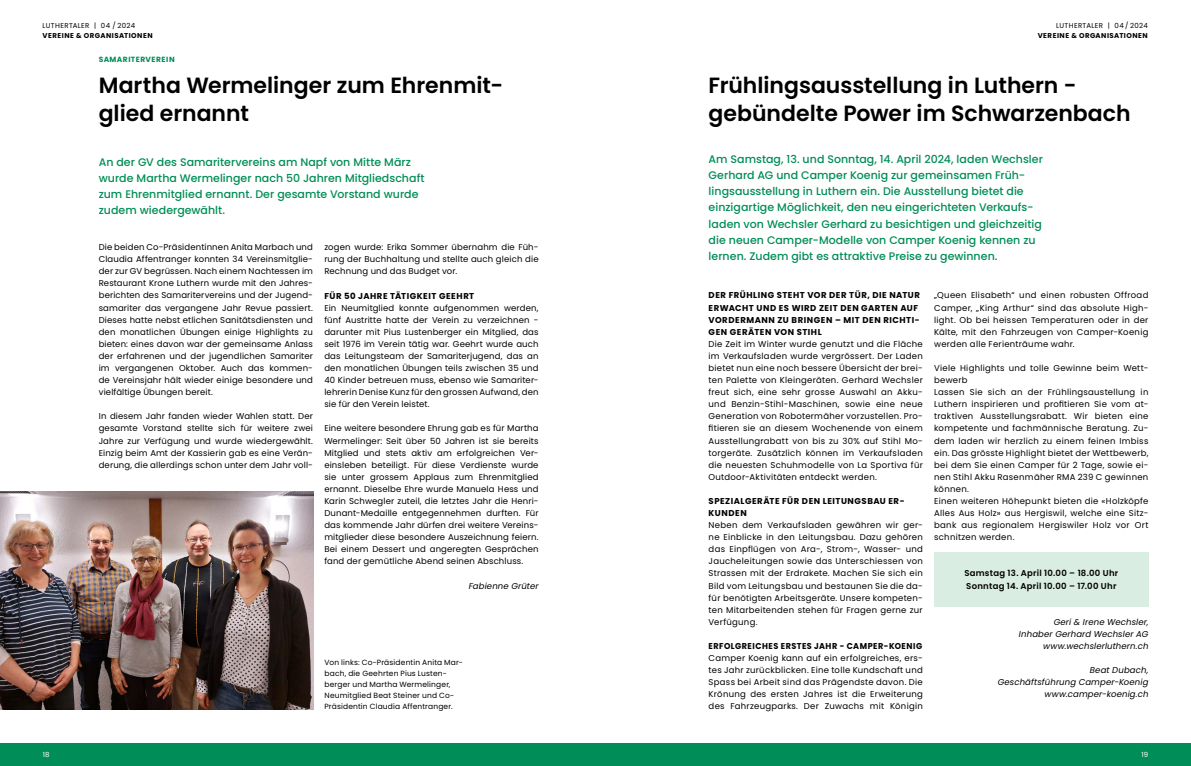
<style>
.page{position:relative;width:1191px;height:766px;background:#fff}
.page>*{position:absolute;margin:0;border:0;box-sizing:border-box;transform-origin:0 0}
.t1{font:600 22px/28px "Poppins";color:#000}
.t2{font:500 11px/16px "Poppins";color:#008d57}
.t3{font:8.5px/12.1px "Poppins";letter-spacing:.03em;color:#000;text-align:justify}
.t4{font:700 8.5px/12.1px "Poppins";letter-spacing:.065em;color:#000}
.t5{font:italic 8.5px/12.1px "Poppins";letter-spacing:.015em;color:#000;text-align:right}
.t6{font:600 8.5px/12.1px "Poppins";letter-spacing:.03em;color:#000}
.t7{font:700 8.5px "Poppins";letter-spacing:.065em;color:#000;scale:.95 1}
.t8{font:7.5px/11px "Poppins";letter-spacing:.02em;color:#000}
.t9{font:700 7.5px "Poppins";letter-spacing:.06em;color:#008d57}
.t10{font:700 7px "Poppins";letter-spacing:.07em;color:#000}
.t11{font:7px "Poppins";letter-spacing:.055em;color:#000}
.t12{font:7px "Poppins";color:#fff}
</style>
<div class="page">
<div style="left:0;top:743px;width:1191px;height:22px;background:#008d57"></div>
<div style="left:934px;top:552px;width:214px;height:54px;background:#daede2"></div>
<img style="left:0;top:491px;width:313px;height:218px">
<p class="t11" style="left:43px;top:22px;width:94px">LUTHERTALER | 04 / 2024</p>
<p class="t10" style="left:43px;top:31px;width:112px">VEREINE &amp; ORGANISATIONEN</p>
<p class="t9" style="left:99px;top:55px;width:77px">SAMARITERVEREIN</p>
<h1 class="t1" style="left:99px;top:71px;width:406px">Martha Wermelinger zum Ehrenmit&shy;glied ernannt</h1>
<p class="t2" style="left:99px;top:154px;width:327px">An der GV des Samaritervereins am Napf von Mitte März wurde Martha Wermelinger nach 50 Jahren Mitgliedschaft zum Ehrenmitglied ernannt. Der gesamte Vorstand wurde zudem wiedergewählt.</p>
<p class="t3" style="left:99px;top:241px;width:216px">Die beiden Co-Präsidentinnen Anita Marbach und Claudia Affentranger konnten 34 Vereinsmitglie&shy;der zur GV begrüssen. Nach einem Nachtessen im Restaurant Krone Luthern wurde mit den Jahres&shy;berichten des Samaritervereins und der Jugend&shy;samariter das vergangene Jahr Revue passiert.<br>Dieses hatte nebst etlichen Sanitätsdiensten und den monatlichen Übungen einige Highlights zu bieten: eines davon war der gemeinsame Anlass der erfahrenen und der jugendlichen Samariter im vergangenen Oktober. Auch das kommen&shy;de Vereinsjahr hält wieder einige besondere und vielfältige Übungen bereit.</p>
<p class="t3" style="left:99px;top:410px;width:216px">In diesem Jahr fanden wieder Wahlen statt. Der gesamte Vorstand stellte sich für weitere zwei Jahre zur Verfügung und wurde wiedergewählt.<br>Einzig beim Amt der Kassierin gab es eine Verän&shy;derung, die allerdings schon unter dem Jahr voll-</p>
<p class="t3" style="left:324px;top:241px;width:216px">zogen wurde: Erika Sommer übernahm die Füh&shy;rung der Buchhaltung und stellte auch gleich die Rechnung und das Budget vor.</p>
<p class="t4" style="left:324px;top:289px;width:151px">FÜR 50 JAHRE TÄTIGKEIT GEEHRT</p>
<p class="t3" style="left:324px;top:301px;width:216px">Ein Neumitglied konnte aufgenommen werden, fünf Austritte hatte der Verein zu verzeichnen - darunter mit Pius Lustenberger ein Mitglied, das seit 1976 im Verein tätig war. Geehrt wurde auch das Leitungsteam der Samariterjugend, das an den monatlichen Übungen teils zwischen 35 und 40 Kinder betreuen muss, ebenso wie Samariter&shy;lehrerin Denise Kunz für den grossen Aufwand, den sie für den Verein leistet.</p>
<p class="t3" style="left:324px;top:422px;width:216px">Eine weitere besondere Ehrung gab es für Martha Wermelinger: Seit über 50 Jahren ist sie bereits Mitglied und stets aktiv am erfolgreichen Ver&shy;einsleben beteiligt. Für diese Verdienste wurde sie unter grossem Applaus zum Ehrenmitglied ernannt. Dieselbe Ehre wurde Manuela Hess und Karin Schwegler zuteil, die letztes Jahr die Henri-Dunant-Medaille entgegennehmen durften. Für das kommende Jahr dürfen drei weitere Vereins&shy;mitglieder diese besondere Auszeichnung feiern.<br>Bei einem Dessert und angeregten Gesprächen fand der gemütliche Abend seinen Abschluss.</p>
<p class="t5" style="left:469px;top:579px;width:71px">Fabienne Grüter</p>
<p class="t8" style="left:324px;top:657px;width:140px">Von links: Co-Präsidentin Anita Mar&shy;bach, die Geehrten Pius Lusten&shy;berger und Martha Wermelinger, Neumitglied Beat Steiner und Co-Präsidentin Claudia Affentranger.</p>
<p class="t11" style="left:1056px;top:22px;width:93px">LUTHERTALER | 04 / 2024</p>
<p class="t10" style="left:1037px;top:31px;width:112px">VEREINE &amp; ORGANISATIONEN</p>
<h1 class="t1" style="left:708px;top:71px;width:423px">Frühlingsausstellung in Luthern - gebündelte Power im Schwarzenbach</h1>
<p class="t2" style="left:708px;top:151px;width:336px">Am Samstag, 13. und Sonntag, 14. April 2024, laden Wechsler Gerhard AG und Camper Koenig zur gemeinsamen Früh&shy;lingsausstellung in Luthern ein. Die Ausstellung bietet die einzigartige Möglichkeit, den neu eingerichteten Verkaufs&shy;laden von Wechsler Gerhard zu besichtigen und gleichzeitig die neuen Camper-Modelle von Camper Koenig kennen zu lernen. Zudem gibt es attraktive Preise zu gewinnen.</p>
<p class="t4" style="left:708px;top:289px;width:213px">DER FRÜHLING STEHT VOR DER TÜR, DIE NATUR ERWACHT UND ES WIRD ZEIT DEN GARTEN AUF VORDERMANN ZU BRINGEN – MIT DEN RICHTI-GEN GERÄTEN VON STIHL</p>
<p class="t3" style="left:708px;top:338px;width:216px">Die Zeit im Winter wurde genutzt und die Fläche im Verkaufsladen wurde vergrössert. Der Laden bietet nun eine noch bessere Übersicht der brei&shy;ten Palette von Kleingeräten. Gerhard Wechsler freut sich, eine sehr grosse Auswahl an Akku&shy;und Benzin-Stihl-Maschinen, sowie eine neue Generation von Robotermäher vorzustellen. Pro&shy;fitieren sie an diesem Wochenende von einem Ausstellungrabatt von bis zu 30% auf Stihl Mo&shy;torgeräte. Zusätzlich können im Verkaufsladen die neuesten Schuhmodelle von La Sportiva für Outdoor-Aktivitäten entdeckt werden.</p>
<p class="t4" style="left:708px;top:495px;width:197px">SPEZIALGERÄTE FÜR DEN LEITUNGSBAU ER-<br>KUNDEN</p>
<p class="t3" style="left:708px;top:519px;width:216px">Neben dem Verkaufsladen gewähren wir ger&shy;ne Einblicke in den Leitungsbau. Dazu gehören das Einpflügen von Ara-, Strom-, Wasser- und Jaucheleitungen sowie das Unterschiessen von Strassen mit der Erdrakete. Machen Sie sich ein Bild vom Leitungsbau und bestaunen Sie die da&shy;für benötigten Arbeitsgeräte. Unsere kompeten&shy;ten Mitarbeitenden stehen für Fragen gerne zur Verfügung.</p>
<p class="t7" style="left:708px;top:640px;width:226px">ERFOLGREICHES ERSTES JAHR - CAMPER-KOENIG</p>
<p class="t3" style="left:708px;top:651px;width:216px">Camper Koenig kann auf ein erfolgreiches, ers&shy;tes Jahr zurückblicken. Eine tolle Kundschaft und Spass bei Arbeit sind das Prägendste davon. Die Krönung des ersten Jahres ist die Erweiterung des Fahrzeugparks. Der Zuwachs mit Königin</p>
<p class="t3" style="left:934px;top:289px;width:216px">„Queen Elisabeth“ und einen robusten Offroad Camper, „King Arthur“ sind das absolute High&shy;light. Ob bei heissen Temperaturen oder in der Kälte, mit den Fahrzeugen von Camper-Koenig werden alle Ferienträume wahr.</p>
<p class="t3" style="left:934px;top:362px;width:216px;text-align:left">Viele Highlights und tolle Gewinne beim Wett&shy;bewerb<br>Lassen Sie sich an der Frühlingsaustellung in Luthern inspirieren und profitieren Sie vom at&shy;traktiven Ausstellungsrabatt. Wir bieten eine kompetente und fachmännische Beratung. Zu&shy;dem laden wir herzlich zu einem feinen Imbiss ein. Das grösste Highlight bietet der Wettbewerb, bei dem Sie einen Camper für 2 Tage, sowie ei&shy;nen Stihl Akku Rasenmäher RMA 239 C gewinnen können.<br>Einen weiteren Höhepunkt bieten die «Holzköpfe Alles Aus Holz» aus Hergiswil, welche eine Sitz&shy;bank aus regionalem Hergiswiler Holz vor Ort schnitzen werden.</p>
<p class="t6" style="left:964px;top:567px;width:155px">Samstag 13. April 10.00 – 18.00 Uhr<br>Sonntag 14. April 10.00 – 17.00 Uhr</p>
<p class="t5" style="left:1019px;top:615px;width:131px">Geri &amp; Irene Wechsler,<br>Inhaber Gerhard Wechsler AG www.wechslerluthern.ch</p>
<p class="t5" style="left:997px;top:664px;width:152px">Beat Dubach,<br>Geschäftsführung Camper-Koenig www.camper-koenig.ch</p>
<p class="t12" style="left:43px;top:750px;width:8px">18</p>
<p class="t12" style="left:1141px;top:750px;width:8px">19</p>
</div>
